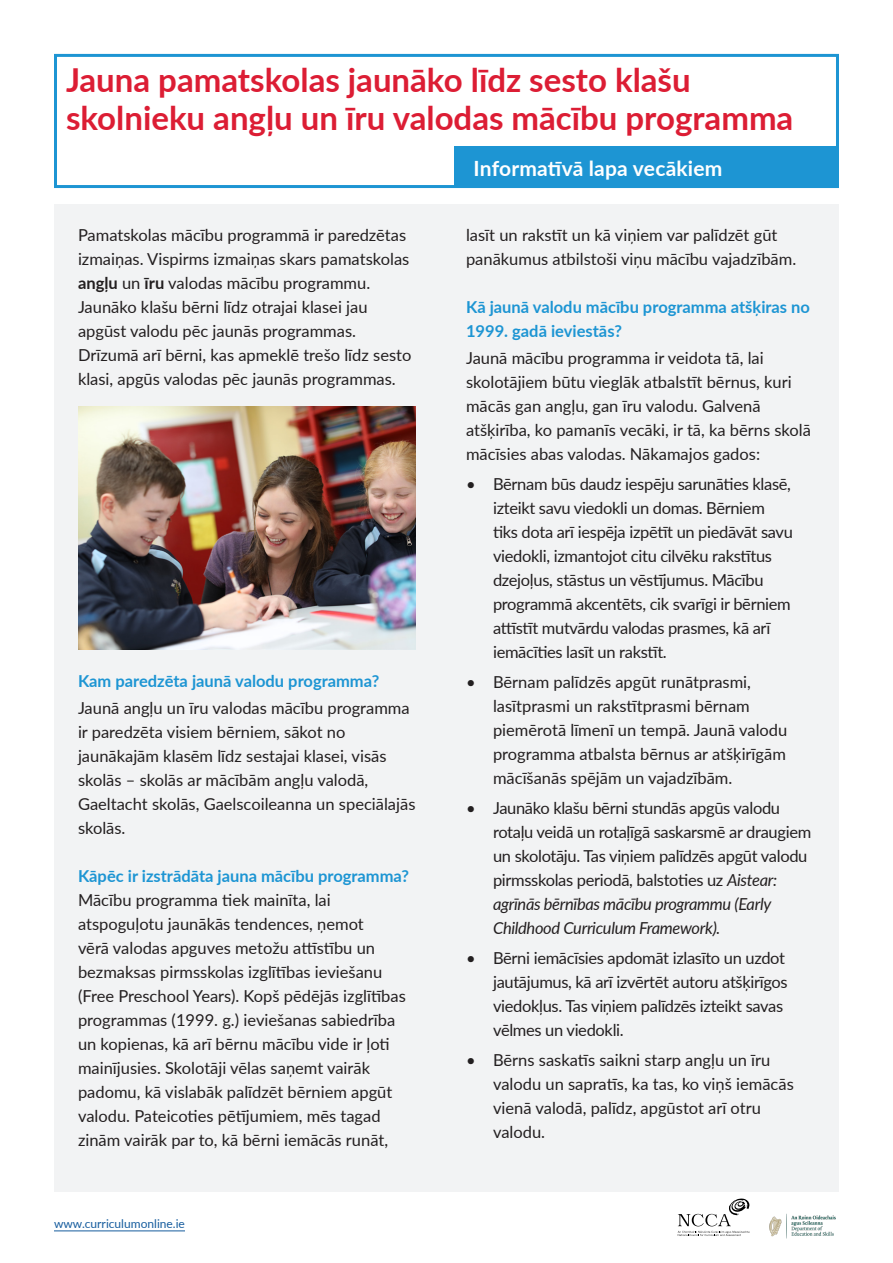
<style>
.page{position:relative;width:893px;height:1263px;background:#fff}
.page>*{position:absolute;margin:0;border:0;box-sizing:border-box;transform-origin:0 0}
.t1{font:700 33px/37.5px "Lato";color:#dc1d34}
.t2{font:700 21px "Lato";letter-spacing:.01em;color:#fff}
.t3{font:16.5px/24px "Lato";color:#231f20}
.t4{font:16.5px/24px "Lato";letter-spacing:-.02em;color:#231f20}
.t5{font:700 16.5px/24px "Lato";color:#1d95d3}
.t6{font:12px "Lato";color:#175d9e}
.s1{font-weight:700}
.s2{font-weight:700;color:#1d95d3}
.s3{font-style:italic}
</style>
<div class="page">
<div style="left:54px;top:205px;width:785px;height:987px;background:#f2f3f4"></div>
<div style="left:54px;top:54px;width:785px;height:134px;border:3px solid #1d95d3"></div>
<img style="left:78px;top:406px;width:338px;height:244px">
<div style="left:454px;top:146px;width:385px;height:42px;background:#1d95d3"></div>
<hr style="left:54px;top:1230px;width:131px;height:1px;background:#175d9e">
<svg style="left:678px;top:1198px;width:71px;height:38px"></svg>
<img style="left:769px;top:1213px;width:67px;height:26px">
<p class="t1" style="left:66px;top:60px;width:729px">Jauna pamatskolas jaunāko līdz sesto klašu skolnieku angļu un īru valodas mācību programma</p>
<p class="t3" style="left:78px;top:223px;width:335px">Pamatskolas mācību programmā ir paredzētas izmaiņas. Vispirms izmaiņas skars pamatskolas <span class="s1">angļu</span> un <span class="s1">īru</span> valodas mācību programmu.<br>Jaunāko klašu bērni līdz otrajai klasei jau apgūst valodu pēc jaunās programmas.<br>Drīzumā arī bērni, kas apmeklē trešo līdz sesto klasi, apgūs valodas pēc jaunās programmas.</p>
<p class="t5" style="left:78px;top:668px;width:303px">Kam paredzēta jaunā valodu programma?</p>
<p class="t3" style="left:78px;top:695px;width:339px">Jaunā angļu un īru valodas mācību programma ir paredzēta visiem bērniem, sākot no jaunākajām klasēm līdz sestajai klasei, visās skolās – skolās ar mācībām angļu valodā, Gaeltacht skolās, Gaelscoileanna un speciālajās skolās.</p>
<p class="t3" style="left:78px;top:863px;width:333px"><span class="s2">Kāpēc ir izstrādāta jauna mācību programma?<br></span>Mācību programma tiek mainīta, lai atspoguļotu jaunākās tendences, ņemot<br>vērā valodas apguves metožu attīstību un bezmaksas pirmsskolas izglītības ieviešanu (Free Preschool Years). Kopš pēdējās izglītības programmas (1999. g.) ieviešanas sabiedrība un kopienas, kā arī bērnu mācību vide ir ļoti mainījusies. Skolotāji vēlas saņemt vairāk padomu, kā vislabāk palīdzēt bērniem apgūt valodu. Pateicoties pētījumiem, mēs tagad zinām vairāk par to, kā bērni iemācās runāt,</p>
<p class="t6" style="left:54px;top:1215px;width:132px">www.curriculumonline.ie</p>
<p class="t2" style="left:474px;top:152px;width:250px">Informatīvā lapa vecākiem</p>
<p class="t3" style="left:466px;top:223px;width:332px">lasīt un rakstīt un kā viņiem var palīdzēt gūt panākumus atbilstoši viņu mācību vajadzībām.</p>
<p class="t5" style="left:466px;top:294px;width:345px">Kā jaunā valodu mācību programma atšķiras no<br>1999. gadā ieviestās?</p>
<p class="t3" style="left:466px;top:346px;width:346px">Jaunā mācību programma ir veidota tā, lai skolotājiem būtu vieglāk atbalstīt bērnus, kuri mācās gan angļu, gan īru valodu. Galvenā atšķirība, ko pamanīs vecāki, ir tā, ka bērns skolā mācīsies abas valodas. Nākamajos gados:</p>
<p class="t4" style="left:493px;top:472px;width:301px;text-indent:-27px">• Bērnam būs daudz iespēju sarunāties klasē, izteikt savu viedokli un domas. Bērniem tiks dota arī iespēja izpētīt un piedāvāt savu viedokli, izmantojot citu cilvēku rakstītus dzejoļus, stāstus un vēstījumus. Mācību programmā akcentēts, cik svarīgi ir bērniem attīstīt mutvārdu valodas prasmes, kā arī iemācīties lasīt un rakstīt.</p>
<p class="t3" style="left:493px;top:670px;width:296px;text-indent:-27px">• Bērnam palīdzēs apgūt runātprasmi, lasītprasmi un rakstītprasmi bērnam piemērotā līmenī un tempā. Jaunā valodu programma atbalsta bērnus ar atšķirīgām mācīšanās spējām un vajadzībām.</p>
<p class="t4" style="left:493px;top:796px;width:320px;text-indent:-27px">• Jaunāko klašu bērni stundās apgūs valodu rotaļu veidā un rotaļīgā saskarsmē ar draugiem un skolotāju. Tas viņiem palīdzēs apgūt valodu pirmsskolas periodā, balstoties uz <span class="s3">Aistear: agrīnās bērnības mācību programmu (Early Childhood Curriculum Framework).</span></p>
<p class="t4" style="left:493px;top:946px;width:296px;text-indent:-27px">• Bērni iemācīsies apdomāt izlasīto un uzdot jautājumus, kā arī izvērtēt autoru atšķirīgos viedokļus. Tas viņiem palīdzēs izteikt savas vēlmes un viedokli.</p>
<p class="t3" style="left:493px;top:1048px;width:302px;text-indent:-27px">• Bērns saskatīs saikni starp angļu un īru valodu un sapratīs, ka tas, ko viņš iemācās vienā valodā, palīdz, apgūstot arī otru valodu.</p>
</div>
